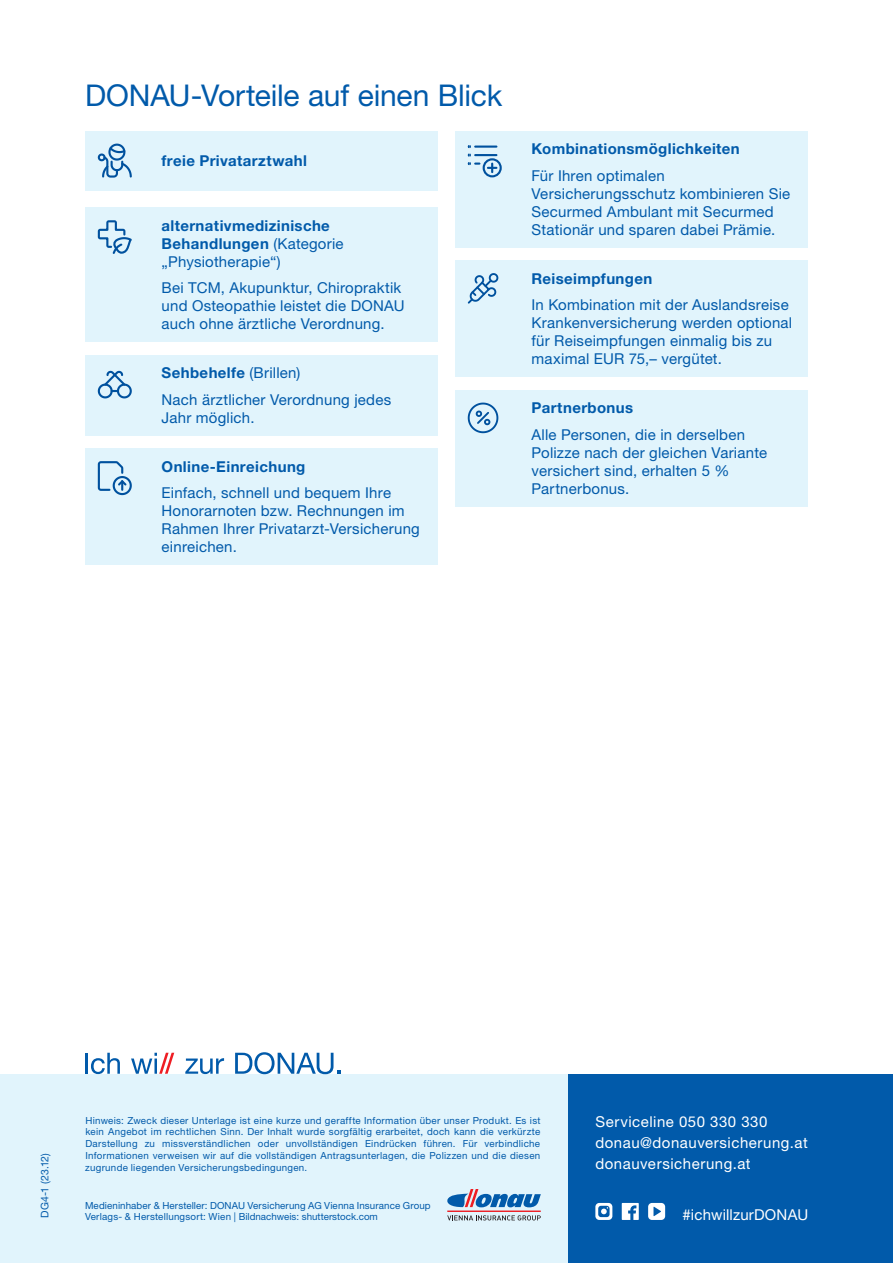
<style>
.page{position:relative;width:893px;height:1263px;background:#fff}
.page>*{position:absolute;margin:0;border:0;box-sizing:border-box;transform-origin:0 0}
.Überschrift{font:30px "Helvetica Neue LT Pro";letter-spacing:-.005em;color:#015aaa}
.Box_Text_blau{font:15px/18px "Helvetica Neue LT Pro";letter-spacing:.015em;color:#015aaa}
.Box_Text_blau-2{font:700 15px/18px "Helvetica Neue LT Pro";letter-spacing:.025em;color:#015aaa}
.t1{font:15px/21px "Helvetica Neue LT Pro";letter-spacing:.035em;color:#fff}
.t2{font:15px "Helvetica Neue LT Pro";letter-spacing:.015em;color:#fff}
.Fußzeile{font:10.5px "Helvetica Neue LT Pro";letter-spacing:.01em;color:#015aaa}
.t3{font:9.75px/11.7px "Helvetica Neue LT Pro";letter-spacing:.015em;color:#015aaa;text-align:justify}
.s1{font-weight:400}
</style>
<div class="page">
<div style="left:0;top:1074px;width:570px;height:189px;background:#e1f4fc"></div>
<hr style="left:85px;top:1053px;width:3px;height:21px;background:#015aaa">
<svg style="left:91px;top:1053px;width:29px;height:21px"></svg>
<svg style="left:185px;top:1058px;width:39px;height:16px"></svg>
<svg style="left:235px;top:1052px;width:105px;height:22px"></svg>
<svg style="left:131px;top:1053px;width:43px;height:21px"></svg>
<div style="left:568px;top:1074px;width:325px;height:189px;background:#015aaa"></div>
<svg style="left:447px;top:1189px;width:94px;height:18px"></svg>
<hr style="left:447px;top:1210px;width:94px;height:2px;background:#ee1d23">
<svg style="left:447px;top:1215px;width:94px;height:5px"></svg>
<svg style="left:648px;top:1203px;width:17px;height:17px"></svg>
<svg style="left:622px;top:1203px;width:17px;height:17px"></svg>
<svg style="left:595px;top:1203px;width:17px;height:17px"></svg>
<div style="left:85px;top:131px;width:353px;height:59px;background:#e1f4fc"></div>
<svg style="left:98px;top:144px;width:34px;height:34px"></svg>
<div style="left:85px;top:207px;width:353px;height:135px;background:#e1f4fc"></div>
<svg style="left:98px;top:220px;width:34px;height:34px"></svg>
<div style="left:85px;top:355px;width:353px;height:81px;background:#e1f4fc"></div>
<svg style="left:98px;top:370px;width:34px;height:29px"></svg>
<div style="left:455px;top:390px;width:353px;height:117px;background:#e1f4fc"></div>
<svg style="left:468px;top:403px;width:30px;height:30px"></svg>
<div style="left:455px;top:131px;width:353px;height:117px;background:#e1f4fc"></div>
<div style="left:483px;top:158px;width:19px;height:19px;border:2px solid #00519e;border-radius:50%"></div>
<svg style="left:488px;top:164px;width:8px;height:8px"></svg>
<hr style="left:475px;top:146px;width:21px;height:2px;background:#00519e">
<hr style="left:475px;top:154px;width:21px;height:2px;background:#00519e">
<svg style="left:468px;top:145px;width:11px;height:21px"></svg>
<div style="left:85px;top:448px;width:353px;height:117px;background:#e1f4fc"></div>
<svg style="left:98px;top:461px;width:34px;height:34px"></svg>
<div style="left:455px;top:260px;width:353px;height:117px;background:#e1f4fc"></div>
<svg style="left:468px;top:273px;width:30px;height:31px"></svg>
<p class="Überschrift" style="left:85px;top:77px;width:419px">DONAU-Vorteile auf einen Blick</p>
<p class="Box_Text_blau-2" style="left:531px;top:140px;width:210px">Kombinationsmöglichkeiten</p>
<p class="Box_Text_blau" style="left:531px;top:166px;width:260px">Für Ihren optimalen<br>Versicherungsschutz kombinieren Sie<br>Securmed Ambulant mit Securmed<br>Stationär und sparen dabei Prämie.</p>
<p class="Box_Text_blau-2" style="left:162px;top:151px;width:147px">freie Privatarztwahl</p>
<p class="Box_Text_blau-2" style="left:162px;top:216px;width:184px">alternativmedizinische<br>Behandlungen <span class="s1">(Kategorie „Physiotherapie“)</span></p>
<p class="Box_Text_blau" style="left:162px;top:279px;width:245px">Bei TCM, Akupunktur, Chiropraktik und Osteopathie leistet die DONAU auch ohne ärztliche Verordnung.</p>
<p class="Box_Text_blau-2" style="left:162px;top:364px;width:140px">Sehbehelfe <span class="s1">(Brillen)</span></p>
<p class="Box_Text_blau" style="left:162px;top:390px;width:231px">Nach ärztlicher Verordnung jedes<br>Jahr möglich.</p>
<p class="Box_Text_blau-2" style="left:531px;top:399px;width:103px">Partnerbonus</p>
<p class="Box_Text_blau" style="left:531px;top:425px;width:237px">Alle Personen, die in derselben<br>Polizze nach der gleichen Variante versichert sind, erhalten 5 %<br>Partnerbonus.</p>
<p class="Box_Text_blau-2" style="left:531px;top:269px;width:122px">Reiseimpfungen</p>
<p class="Box_Text_blau" style="left:531px;top:296px;width:262px">In Kombination mit der Auslandsreise Krankenversicherung werden optional für Reiseimpfungen einmalig bis zu maximal EUR 75,– vergütet.</p>
<p class="Box_Text_blau-2" style="left:162px;top:457px;width:145px">Online-Einreichung</p>
<p class="Box_Text_blau" style="left:162px;top:484px;width:260px">Einfach, schnell und bequem Ihre<br>Honorarnoten bzw. Rechnungen im<br>Rahmen Ihrer Privatarzt-Versicherung einreichen.</p>
<p class="Fußzeile" style="left:38px;top:1218px;width:66px;rotate:-90deg">DG4-1 (23.12)</p>
<p class="t3" style="left:85px;top:1114px;width:457px">Hinweis: Zweck dieser Unterlage ist eine kurze und geraffte Information über unser Produkt. Es ist kein Angebot im rechtlichen Sinn. Der Inhalt wurde sorgfältig erarbeitet, doch kann die verkürzte Darstellung zu missverständlichen oder unvollständigen Eindrücken führen. Für verbindliche Informationen verweisen wir auf die vollständigen Antragsunterlagen, die Polizzen und die diesen zugrunde liegenden Versicherungsbedingungen.</p>
<p class="t1" style="left:595px;top:1111px;width:214px">Serviceline 050 330 330 donau@donauversicherung.at donauversicherung.at</p>
<p class="t2" style="left:683px;top:1205px;width:127px">#ichwillzurDONAU</p>
<p class="t3" style="left:85px;top:1199px;width:347px">Medieninhaber &amp; Hersteller: DONAU Versicherung AG Vienna Insurance Group</p>
<p class="t3" style="left:85px;top:1211px;width:294px">Verlags- &amp; Herstellungsort: Wien | Bildnachweis: shutterstock.com</p>
</div>
